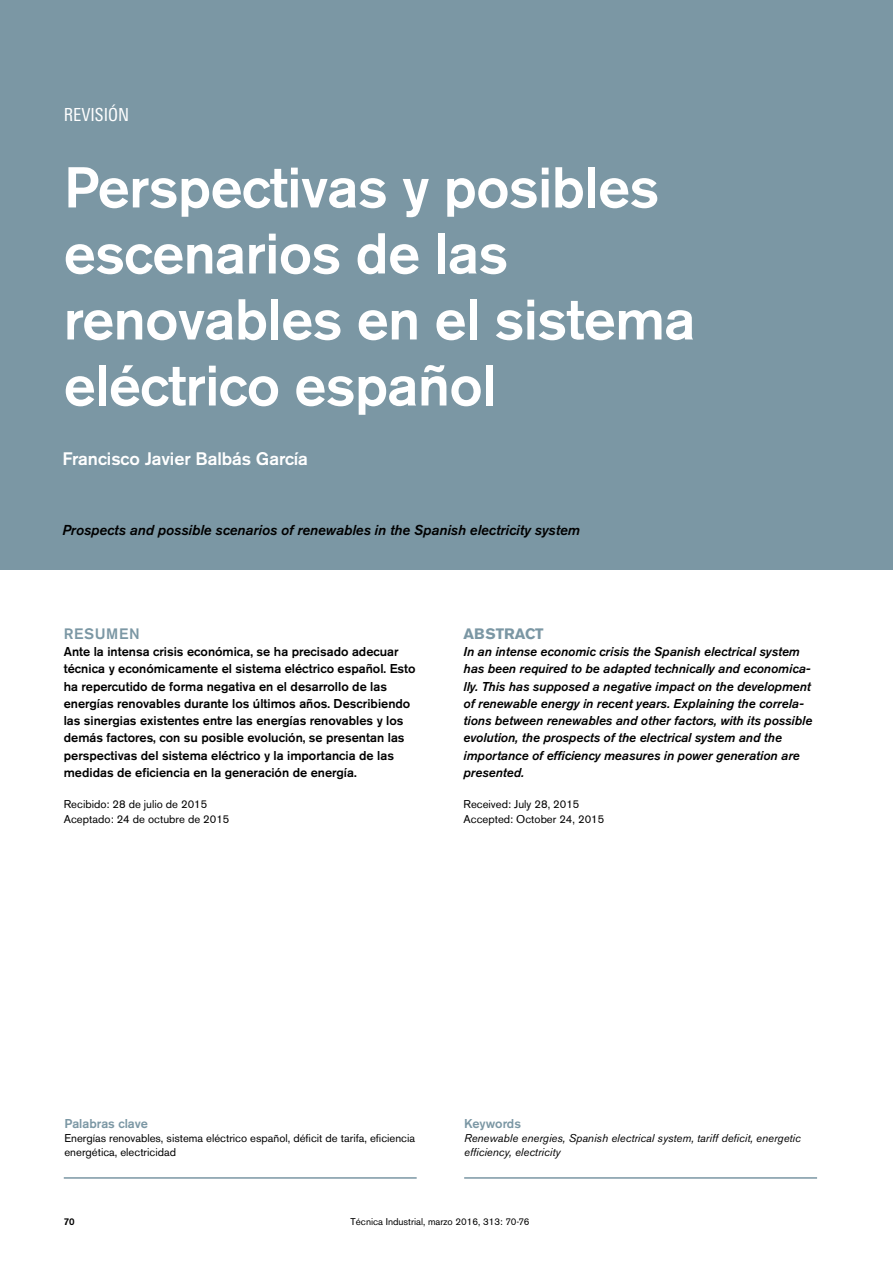
<style>
.page{position:relative;width:893px;height:1263px;background:#fff}
.page>*{position:absolute;margin:0;border:0;box-sizing:border-box;transform-origin:0 0}
.t1{font:500 57px/66px "Akzidenz Grotesk BE";letter-spacing:-.01em;color:#fff}
.t2{font:500 18px "Akzidenz Grotesk BE";letter-spacing:-.005em;color:#fff}
.t3{font:condensed 18px "LT Univers";color:#fff}
.t4{font:700 15px "Akzidenz Grotesk BE";color:#7b97a4}
.t5{font:500 15px "Akzidenz Grotesk BE";letter-spacing:.04em;color:#7b97a4}
.t6{font:italic 500 14.25px "Akzidenz Grotesk BE";color:#000}
.t7{font:500 12.75px/17.2px "Akzidenz Grotesk BE";color:#000}
.t8{font:italic 500 12.75px/17.2px "Akzidenz Grotesk BE";color:#000}
.t9{font:500 12.75px "Akzidenz Grotesk BE";color:#7b97a4}
.t10{font:11.25px/14.2px "Akzidenz Grotesk BE";color:#000}
.t11{font:italic 11.25px/14.2px "Akzidenz Grotesk BE";color:#000}
.t12{font:9.75px "Akzidenz Grotesk BE";color:#000}
.t13{font:500 9.75px "Akzidenz Grotesk BE";color:#000}
</style>
<div class="page">
<div style="left:0;top:0;width:893px;height:569px;background:#7b97a4"></div>
<hr style="left:64px;top:1177px;width:353px;height:2px;background:#7b97a4">
<hr style="left:464px;top:1177px;width:353px;height:2px;background:#7b97a4">
<h2 class="t3" style="left:64px;top:104px;width:67px">REVISIÓN</h2>
<h1 class="t1" style="left:64px;top:154px;width:633px">Perspectivas y posibles escenarios de las renovables en el sistema eléctrico español</h1>
<h2 class="t2" style="left:62px;top:447px;width:247px">Francisco Javier Balbás García</h2>
<p class="t6" style="left:62px;top:522px;width:519px">Prospects and possible scenarios of renewables in the Spanish electricity system</p>
<p class="t5" style="left:64px;top:624px;width:77px">Resumen</p>
<p class="t7" style="left:64px;top:643px;width:353px">Ante la intensa crisis económica, se ha precisado adecuar técnica y económicamente el sistema eléctrico español. Esto ha repercutido de forma negativa en el desarrollo de las energías renovables durante los últimos años. Describiendo las sinergias existentes entre las energías renovables y los demás factores, con su posible evolución, se presentan las perspectivas del sistema eléctrico y la importancia de las medidas de eficiencia en la generación de energía.</p>
<p class="t10" style="left:64px;top:797px;width:167px">Recibido: 28 de julio de 2015<br>Aceptado: 24 de octubre de 2015</p>
<p class="t4" style="left:464px;top:625px;width:82px">ABSTRACT</p>
<p class="t8" style="left:464px;top:643px;width:350px">In an intense economic crisis the Spanish electrical system has been required to be adapted technically and economica&shy;lly. This has supposed a negative impact on the development of renewable energy in recent years. Explaining the correla&shy;tions between renewables and other factors, with its possible evolution, the prospects of the electrical system and the importance of efficiency measures in power generation are presented.</p>
<p class="t10" style="left:464px;top:797px;width:142px">Received: July 28, 2015<br>Accepted: October 24, 2015</p>
<p class="t9" style="left:64px;top:1115px;width:85px">Palabras clave</p>
<p class="t10" style="left:64px;top:1131px;width:352px">Energías renovables, sistema eléctrico español, déficit de tarifa, eficiencia energética, electricidad</p>
<p class="t9" style="left:464px;top:1115px;width:58px">Keywords</p>
<p class="t11" style="left:464px;top:1131px;width:338px">Renewable energies, Spanish electrical system, tariff deficit, energetic efficiency, electricity</p>
<p class="t13" style="left:64px;top:1216px;width:12px">70</p>
<p class="t12" style="left:351px;top:1216px;width:180px">Técnica Industrial, marzo 2016, 313: 70-76</p>
</div>
